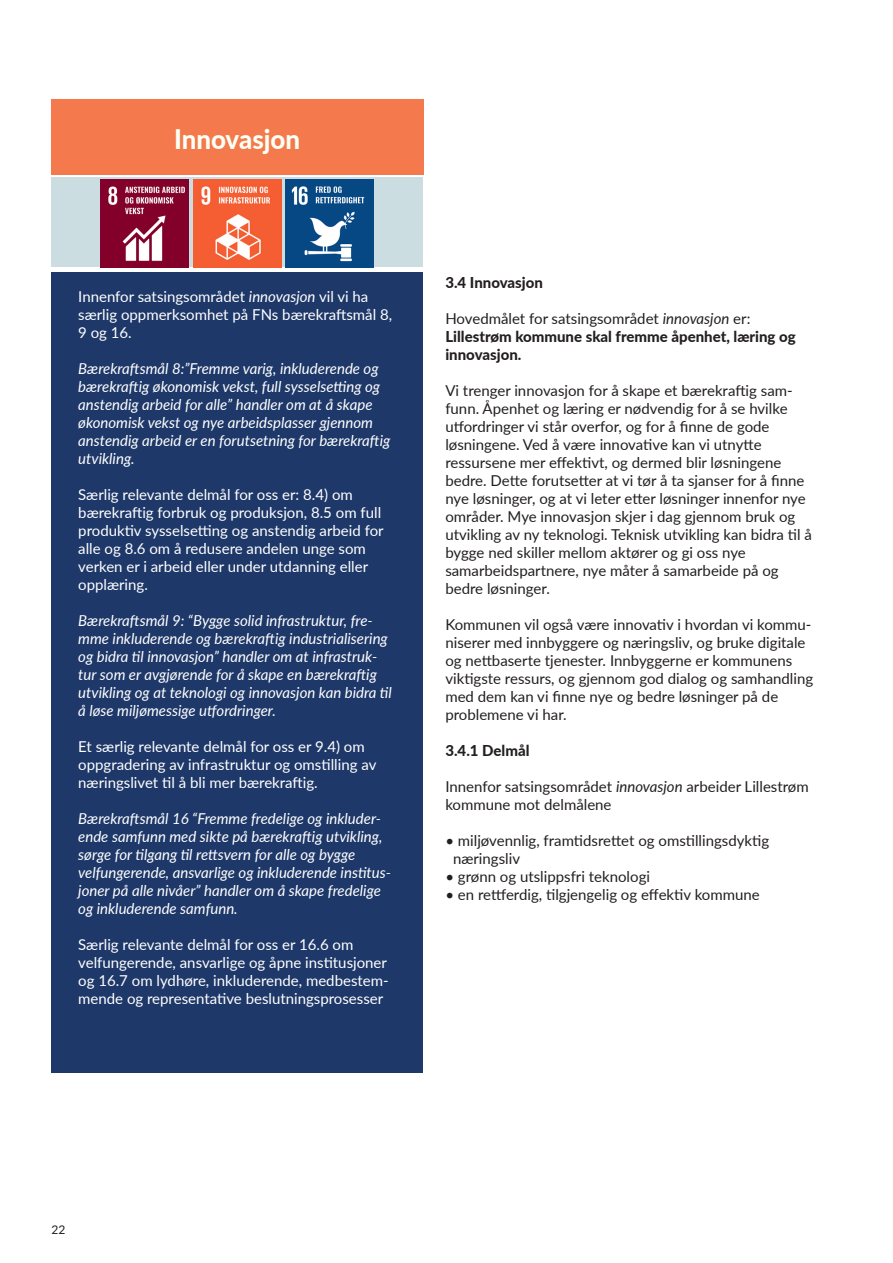
<style>
.page{position:relative;width:893px;height:1263px;background:#fff}
.page>*{position:absolute;margin:0;border:0;box-sizing:border-box;transform-origin:0 0}
.t1{font:800 27px "Lato";color:#fbfff4;scale:.96 1}
.t2{font:15px/18px "Lato";color:#231f20}
.t3{font:italic 15px/18px "Lato";color:#fff}
.t4{font:15px/18px "Lato";color:#fff}
.t5{font:800 15px/18px "Lato";color:#231f20}
.t6{font:12px "Lato";color:#231f20}
.s1{font-style:italic}
.s2{font-weight:400}
.s3{font-weight:400;font-style:italic}
</style>
<div class="page">
<div style="left:51px;top:178px;width:371px;height:89px;background:#cbdde1"></div>
<img style="left:101px;top:179px;width:88px;height:88px">
<img style="left:193px;top:179px;width:88px;height:88px">
<img style="left:285px;top:179px;width:88px;height:88px">
<div style="left:51px;top:99px;width:372px;height:76px;background:#f4794c"></div>
<div style="left:51px;top:272px;width:371px;height:800px;background:#1e3869"></div>
<p class="t1" style="left:174px;top:119px;width:133px">Innovasjon</p>
<p class="t4" style="left:78px;top:286px;width:315px">Innenfor satsingsområdet <span class="s1">innovasjon</span> vil vi ha særlig oppmerksomhet på FNs bærekraftsmål 8,<br>9 og 16.</p>
<p class="t3" style="left:78px;top:358px;width:314px">Bærekraftsmål 8:”Fremme varig, inkluderende og bærekraftig økonomisk vekst, full sysselsetting og anstendig arbeid for alle” handler om at å skape økonomisk vekst og nye arbeidsplasser gjennom anstendig arbeid er en forutsetning for bærekraftig utvikling.</p>
<p class="t4" style="left:78px;top:484px;width:307px">Særlig relevante delmål for oss er: 8.4) om bærekraftig forbruk og produksjon, 8.5 om full produktiv sysselsetting og anstendig arbeid for alle og 8.6 om å redusere andelen unge som verken er i arbeid eller under utdanning eller opplæring.</p>
<p class="t3" style="left:78px;top:610px;width:315px">Bærekraftsmål 9: “Bygge solid infrastruktur, fre&shy;mme inkluderende og bærekraftig industrialisering og bidra til innovasjon” handler om at infrastruk&shy;tur som er avgjørende for å skape en bærekraftig utvikling og at teknologi og innovasjon kan bidra til å løse miljømessige utfordringer.</p>
<p class="t4" style="left:78px;top:736px;width:300px">Et særlig relevante delmål for oss er 9.4) om oppgradering av infrastruktur og omstilling av næringslivet til å bli mer bærekraftig.</p>
<p class="t3" style="left:78px;top:808px;width:314px">Bærekraftsmål 16 “Fremme fredelige og inkluder&shy;ende samfunn med sikte på bærekraftig utvikling, sørge for tilgang til rettsvern for alle og bygge velfungerende, ansvarlige og inkluderende institus&shy;joner på alle nivåer” handler om å skape fredelige og inkluderende samfunn.</p>
<p class="t4" style="left:78px;top:934px;width:312px">Særlig relevante delmål for oss er 16.6 om velfungerende, ansvarlige og åpne institusjoner og 16.7 om lydhøre, inkluderende, medbestem&shy;mende og representative beslutningsprosesser</p>
<p class="t5" style="left:445px;top:273px;width:99px">3.4 Innovasjon</p>
<p class="t5" style="left:445px;top:309px;width:352px"><span class="s2">Hovedmålet for satsingsområdet</span> <span class="s3">innovasjon</span> <span class="s2">er:<br></span>Lillestrøm kommune skal fremme åpenhet, læring og innovasjon.</p>
<p class="t2" style="left:445px;top:381px;width:349px">Vi trenger innovasjon for å skape et bærekraftig sam&shy;funn. Åpenhet og læring er nødvendig for å se hvilke utfordringer vi står overfor, og for å finne de gode</p>
<p class="t2" style="left:445px;top:435px;width:318px">løsningene. Ved å være innovative kan vi utnytte</p>
<p class="t2" style="left:445px;top:453px;width:368px">ressursene mer effektivt, og dermed blir løsningene bedre. Dette forutsetter at vi tør å ta sjanser for å finne nye løsninger, og at vi leter etter løsninger innenfor nye områder. Mye innovasjon skjer i dag gjennom bruk og utvikling av ny teknologi. Teknisk utvikling kan bidra til å bygge ned skiller mellom aktører og gi oss nye</p>
<p class="t2" style="left:445px;top:561px;width:335px">samarbeidspartnere, nye måter å samarbeide på og</p>
<p class="t2" style="left:445px;top:579px;width:106px">bedre løsninger.</p>
<p class="t2" style="left:445px;top:615px;width:369px">Kommunen vil også være innovativ i hvordan vi kommu&shy;niserer med innbyggere og næringsliv, og bruke digitale og nettbaserte tjenester. Innbyggerne er kommunens viktigste ressurs, og gjennom god dialog og samhandling med dem kan vi finne nye og bedre løsninger på de</p>
<p class="t2" style="left:445px;top:705px;width:123px">problemene vi har.</p>
<p class="t5" style="left:445px;top:741px;width:86px">3.4.1 Delmål</p>
<p class="t2" style="left:445px;top:777px;width:365px">Innenfor satsingsområdet <span class="s1">innovasjon</span> arbeider Lillestrøm kommune mot delmålene</p>
<p class="t2" style="left:445px;top:831px;width:325px">• miljøvennlig, framtidsrettet og omstillingsdyktig</p>
<p class="t2" style="left:453px;top:849px;width:69px">næringsliv</p>
<p class="t2" style="left:445px;top:867px;width:206px">• grønn og utslippsfri teknologi</p>
<p class="t2" style="left:445px;top:885px;width:316px">• en rettferdig, tilgjengelig og effektiv kommune</p>
<p class="t6" style="left:51px;top:1221px;width:15px">22</p>
</div>
